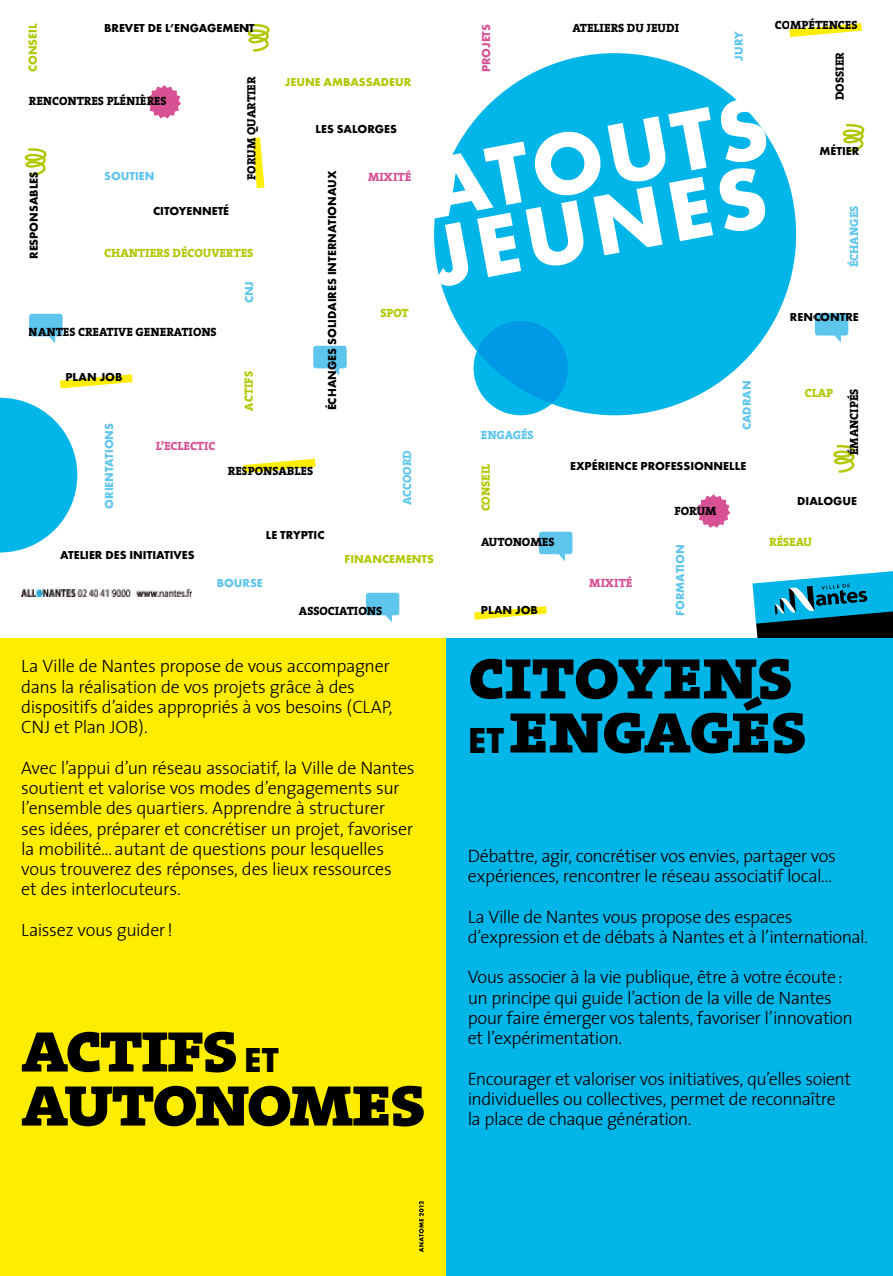
<style>
.page{position:relative;width:893px;height:1276px;background:#fff}
.page>*{position:absolute;margin:0;border:0;box-sizing:border-box;transform-origin:0 0}
.t1{font:700 88.95px/67.3px "Futura T";color:#fff}
.t2{font:75px/54px "The Serif Extra Bold Caps";letter-spacing:-.02em;color:#000}
.t3{font:300 18px/20.2px "The Sans";letter-spacing:-.025em;color:#000}
.t4{font:700 12px "Futura T";color:#000}
.t5{font:12px "The Serif Extra Bold Caps";color:#000}
.t6{font:12px "The Serif Extra Bold Caps";color:#b1c800}
.t7{font:700 12px "Futura T";color:#5ec5ed}
.t8{font:700 12px "Futura T";color:#b1c800}
.t9{font:12px "The Serif Extra Bold Caps";color:#5ec5ed}
.t10{font:12px "The Serif Extra Bold Caps";color:#d85194}
.t11{font:700 12px "Futura T";color:#d85194}
.s1{font-family:"The Serif Extra Bold Caps";font-weight:400}
.s2{font-family:"Futura T";font-weight:700;font-size:36px}
.s3{font-family:"Futura T";font-weight:700;font-size:37.5px}
</style>
<div class="page">
<svg style="left:0;top:398px;width:77px;height:154px"></svg>
<svg style="left:752px;top:571px;width:141px;height:67px;background:#237e97"></svg>
<svg style="left:539px;top:531px;width:33px;height:30px"></svg>
<svg style="left:697px;top:494px;width:33px;height:34px"></svg>
<div style="left:434px;top:53px;width:362px;height:362px;background:#00b6e8;border-radius:50%"></div>
<svg style="left:474px;top:321px;width:94px;height:94px;background:#00a1e6"></svg>
<svg style="left:474px;top:606px;width:73px;height:14px"></svg>
<svg style="left:243px;top:459px;width:73px;height:14px"></svg>
<svg style="left:252px;top:137px;width:12px;height:51px"></svg>
<svg style="left:789px;top:23px;width:73px;height:14px"></svg>
<img style="left:21px;top:590px;width:170px;height:6px">
<svg style="left:366px;top:593px;width:33px;height:29px"></svg>
<svg style="left:147px;top:85px;width:34px;height:34px"></svg>
<svg style="left:25px;top:148px;width:22px;height:28px"></svg>
<svg style="left:248px;top:23px;width:22px;height:29px"></svg>
<svg style="left:29px;top:314px;width:34px;height:29px"></svg>
<svg style="left:60px;top:374px;width:73px;height:14px"></svg>
<svg style="left:313px;top:346px;width:34px;height:29px"></svg>
<svg style="left:843px;top:124px;width:22px;height:28px"></svg>
<svg style="left:815px;top:313px;width:33px;height:30px"></svg>
<svg style="left:834px;top:445px;width:22px;height:28px"></svg>
<div style="left:0;top:638px;width:446px;height:638px;background:#ffed00"></div>
<svg style="left:419px;top:1201px;width:5px;height:51px"></svg>
<div style="left:446px;top:638px;width:447px;height:638px;background:#00b6e8"></div>
<p class="t5" style="left:775px;top:15px;width:84px">COMPÉTENCES</p>
<p class="t5" style="left:572px;top:17px;width:108px">ATELIERS DU JEUDI</p>
<p class="t4" style="left:104px;top:21px;width:152px">BREVET DE L’ENGAGEMENT</p>
<p class="t8" style="left:26px;top:72px;width:50px;rotate:-90deg">CONSEIL</p>
<p class="t11" style="left:479px;top:72px;width:50px;rotate:-90deg">PROJETS</p>
<p class="t7" style="left:732px;top:61px;width:31px;rotate:-90deg">JURY</p>
<p class="t5" style="left:830px;top:100px;width:49px;rotate:-90deg">DOSSIER</p>
<p class="t5" style="left:241px;top:180px;width:105px;rotate:-90deg">FORUM QUARTIER</p>
<p class="t8" style="left:285px;top:74px;width:128px">JEUNE AMBASSADEUR</p>
<p class="t5" style="left:29px;top:91px;width:139px">RENCONTRES PLÉNIÈRES</p>
<h1 class="t1" style="left:411px;top:159px;width:357px;rotate:-11deg">ATOUTS<br>JEUNES</h1>
<p class="t4" style="left:316px;top:122px;width:83px">LES SALORGES</p>
<p class="t4" style="left:820px;top:144px;width:41px">MÉTIER</p>
<p class="t10" style="left:368px;top:166px;width:45px">MIXITÉ</p>
<p class="t4" style="left:325px;top:410px;width:241px;rotate:-90deg">ÉCHANGES SOLIDAIRES INTERNATIONAUX</p>
<p class="t7" style="left:104px;top:169px;width:52px">SOUTIEN</p>
<p class="t4" style="left:27px;top:259px;width:89px;rotate:-90deg">RESPONSABLE<span class="s1">S</span></p>
<p class="t4" style="left:153px;top:204px;width:77px">CITOYENNETÉ</p>
<p class="t9" style="left:844px;top:267px;width:63px;rotate:-90deg">ÉCHANGES</p>
<p class="t6" style="left:104px;top:243px;width:151px">CHANTIERS DÉCOUVERTES</p>
<p class="t7" style="left:242px;top:303px;width:23px;rotate:-90deg">CNJ</p>
<p class="t6" style="left:380px;top:303px;width:30px">SPOT</p>
<p class="t4" style="left:790px;top:310px;width:70px">RENCONTRE</p>
<p class="t5" style="left:29px;top:322px;width:189px">NANTES CREATIVE GENERATIONS</p>
<p class="t6" style="left:239px;top:410px;width:41px;rotate:-90deg">ACTIFS</p>
<p class="t4" style="left:65px;top:369px;width:59px">PLAN JOB</p>
<p class="t7" style="left:740px;top:430px;width:51px;rotate:-90deg">CADRAN</p>
<p class="t6" style="left:805px;top:383px;width:22px">CLAP</p>
<p class="t5" style="left:844px;top:455px;width:68px;rotate:-90deg">ÉMANCIPÉS</p>
<p class="t7" style="left:102px;top:509px;width:87px;rotate:-90deg">ORIENTATIONS</p>
<p class="t9" style="left:481px;top:425px;width:54px">ENGAGÉS</p>
<p class="t10" style="left:156px;top:436px;width:61px">L’ECLECTIC</p>
<p class="t9" style="left:397px;top:505px;width:56px;rotate:-90deg">ACCOORD</p>
<p class="t4" style="left:570px;top:459px;width:178px">EXPÉRIENCE PROFESSIONNELLE</p>
<p class="t6" style="left:475px;top:511px;width:49px;rotate:-90deg">CONSEIL</p>
<p class="t5" style="left:228px;top:461px;width:87px">RESPONSABLES</p>
<p class="t4" style="left:797px;top:493px;width:61px">DIALOGUE</p>
<p class="t5" style="left:674px;top:501px;width:43px">FORUM</p>
<p class="t4" style="left:60px;top:548px;width:136px">ATELIER DES INITIATIVES</p>
<p class="t4" style="left:266px;top:528px;width:60px">LE TRYPTIC</p>
<p class="t7" style="left:217px;top:576px;width:48px">BOURSE</p>
<p class="t8" style="left:345px;top:552px;width:91px">FINANCEMENTS</p>
<p class="t5" style="left:299px;top:601px;width:85px">ASSOCIATIONS</p>
<p class="t5" style="left:481px;top:532px;width:75px">AUTONOMES</p>
<p class="t4" style="left:481px;top:603px;width:59px">PLAN JOB</p>
<p class="t10" style="left:589px;top:573px;width:45px">MIXITÉ</p>
<p class="t7" style="left:673px;top:615px;width:73px;rotate:-90deg">FORMATION</p>
<p class="t6" style="left:769px;top:532px;width:44px">RÉSEAU</p>
<p class="t3" style="left:21px;top:655px;width:373px">La Ville de Nantes propose de vous accompagner dans la réalisation de vos projets grâce à des dispositifs d’aides appropriés à vos besoins (CLAP, CNJ et Plan JOB).</p>
<p class="t3" style="left:21px;top:757px;width:395px">Avec l’appui d’un réseau associatif, la Ville de Nantes soutient et valorise vos modes d’engagements sur l’ensemble des quartiers. Apprendre à structurer<br>ses idées, préparer et concrétiser un projet, favoriser la mobilité…autant de questions pour lesquelles vous trouverez des réponses, des lieux ressources<br>et des interlocuteurs.</p>
<p class="t3" style="left:21px;top:919px;width:153px">Laissez vous guider!</p>
<h2 class="t2" style="left:21px;top:1017px;width:407px">ACTIFS <span class="s2">ET<br></span>AUTONOMES</h2>
<h2 class="t2" style="left:468px;top:644px;width:342px">CITOYENS<br><span class="s3">ET</span>ENGAGÉS</h2>
<p class="t3" style="left:468px;top:845px;width:370px">Débattre, agir, concrétiser vos envies, partager vos expériences, rencontrer le réseau associatif local…</p>
<p class="t3" style="left:468px;top:905px;width:402px">La Ville de Nantes vous propose des espaces d’expression et de débats à Nantes et à l’international.</p>
<p class="t3" style="left:468px;top:966px;width:387px">Vous associer à la vie publique, être à votre écoute: un principe qui guide l’action de la ville de Nantes pour faire émerger vos talents, favoriser l’innovation et l’expérimentation.</p>
<p class="t3" style="left:468px;top:1067px;width:385px">Encourager et valoriser vos initiatives, qu’elles soient individuelles ou collectives, permet de reconnaître la place de chaque génération.</p>
</div>
